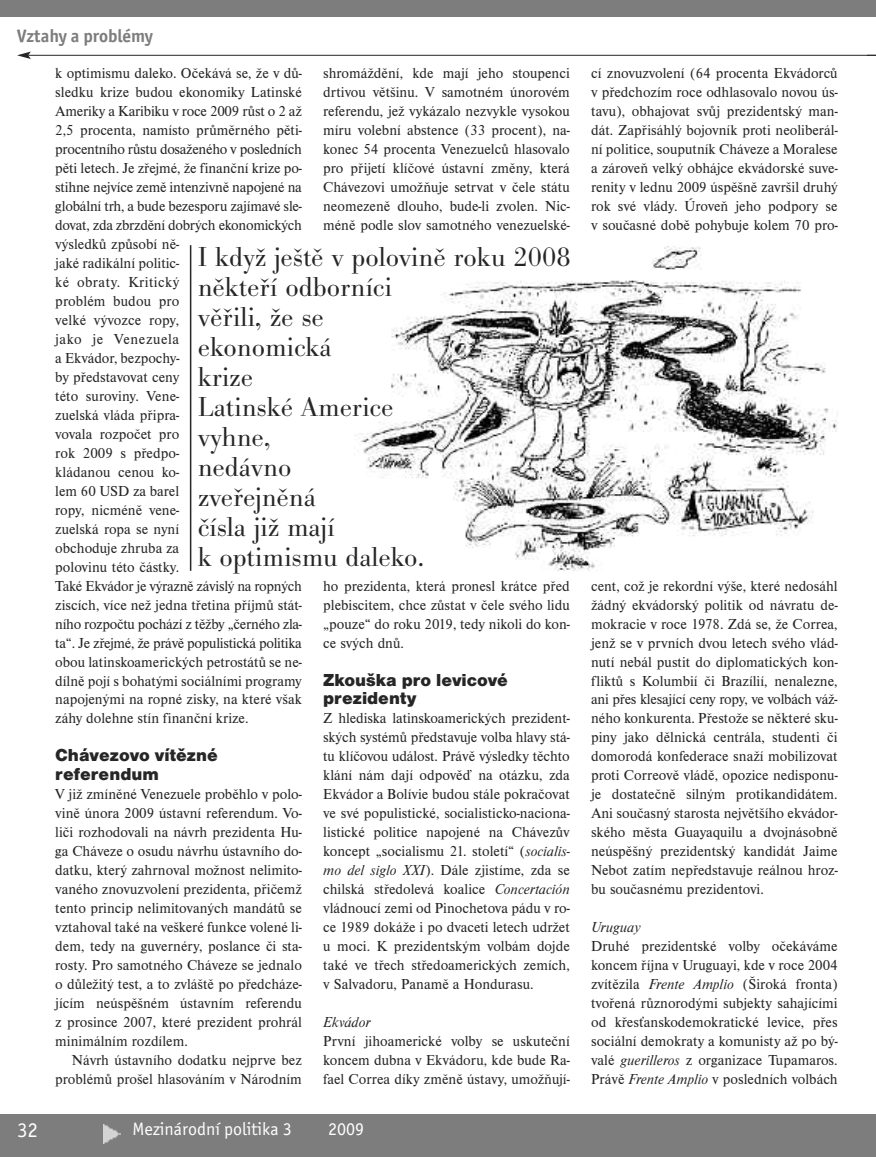
<style>
.page{position:relative;width:876px;height:1157px;background:#fff}
.page>*{position:absolute;margin:0;border:0;box-sizing:border-box;transform-origin:0 0}
.t1{font:28.5px/30px "Bodoni Ant TCE Ligh";color:#272627}
.t2{font:21px "Officina San Itc T";color:#fff}
.t3{font:18px/19px "Nimbus San DCE Blac";color:#272627}
.t4{font:18px "Officina San Itc T";color:#fff}
.t5{font:700 18px "Officina San Itc TCE";color:#7d7d7d}
.t6{font:15px/18.9px "Nimbus Rom DCE";color:#272627;text-align:justify}
.t7{font:italic 15px "Nimbus Rom DCE";color:#272627}
.s1{font-style:italic}
</style>
<div class="page">
<div style="left:0;top:1114px;width:876px;height:43px;background:#7d7d7d"></div>
<div style="left:0;top:0;width:876px;height:17px;background:#7d7d7d"></div>
<img style="left:103px;top:1124px;width:17px;height:19px">
<hr style="left:28px;top:55px;width:848px;height:1px;background:#272627">
<svg style="left:17px;top:52px;width:14px;height:7px"></svg>
<img style="left:355px;top:247px;width:483px;height:324px">
<hr style="left:190px;top:245px;width:1px;height:326px;background:#272627">
<p class="t5" style="left:17px;top:25px;width:137px">Vztahy a problémy</p>
<p class="t6" style="left:55px;top:63px;width:248px;text-align:left">k optimismu daleko. Očekává se, že v dů&shy;sledku krize budou ekonomiky Latinské<br>Ameriky a Karibiku v roce 2009 růst o 2 až<br>2,5 procenta, namísto průměrného pěti&shy;procentního růstu dosaženého v posledních pěti letech. Je zřejmé, že finanční krize po&shy;stihne nejvíce země intenzivně napojené na globální trh, a bude bezesporu zajímavé sle&shy;dovat, zda zbrzdění dobrých ekonomických výsledků způsobí ně-<br>jaké radikální politic-<br>ké obraty. Kritický<br>problém budou pro<br>velké vývozce ropy,<br>jako je Venezuela<br>a Ekvádor, bezpochy-<br>by představovat ceny<br>této suroviny. Vene-<br>zuelská vláda připra-<br>vovala rozpočet pro<br>rok 2009 s předpo-<br>kládanou cenou ko-<br>lem 60 USD za barel<br>ropy, nicméně vene-<br>zuelská ropa se nyní<br>obchoduje zhruba za<br>polovinu této částky.<br>Také Ekvádor je výrazně závislý na ropných ziscích, více než jedna třetina příjmů stát&shy;ního rozpočtu pochází z těžby „černého zla&shy;ta“. Je zřejmé, že právě populistická politika obou latinskoamerických petrostátů se ne&shy;dílně pojí s bohatými sociálními programy napojenými na ropné zisky, na které však záhy dolehne stín finanční krize.</p>
<p class="t3" style="left:55px;top:745px;width:164px">Chávezovo vítězné referendum</p>
<p class="t6" style="left:55px;top:784px;width:248px">V již zmíněné Venezuele proběhlo v polo&shy;vině února 2009 ústavní referendum. Vo&shy;liči rozhodovali na návrh prezidenta Hu&shy;ga Cháveze o osudu návrhu ústavního do&shy;datku, který zahrnoval možnost nelimito&shy;vaného znovuzvolení prezidenta, přičemž tento princip nelimitovaných mandátů se vztahoval také na veškeré funkce volené li&shy;dem, tedy na guvernéry, poslance či sta&shy;rosty. Pro samotného Cháveze se jednalo o důležitý test, a to zvláště po předcháze&shy;jícím neúspěšném ústavním referendu z prosince 2007, které prezident prohrál minimálním rozdílem.</p>
<p class="t6" style="left:55px;top:1050px;width:248px;text-align:right">Návrh ústavního dodatku nejprve bez problémů prošel hlasováním v Národním</p>
<p class="t6" style="left:323px;top:63px;width:248px">shromáždění, kde mají jeho stoupenci drtivou většinu. V samotném únorovém referendu, jež vykázalo nezvykle vysokou míru volební abstence (33 procent), na&shy;konec 54 procenta Venezuelců hlasovalo pro přijetí klíčové ústavní změny, která Chávezovi umožňuje setrvat v čele státu neomezeně dlouho, bude-li zvolen. Nic&shy;méně podle slov samotného venezuelské-</p>
<h1 class="t1" style="left:198px;top:241px;width:374px">I když ještě v polovině roku 2008 někteří odborníci<br>věřili, že se<br>ekonomická<br>krize<br>Latinské Americe<br>vyhne,<br>nedávno<br>zveřejněná<br>čísla již mají<br>k optimismu daleko.</h1>
<p class="t6" style="left:323px;top:576px;width:248px">ho prezidenta, která pronesl krátce před plebiscitem, chce zůstat v čele svého lidu „pouze“ do roku 2019, tedy nikoli do kon&shy;ce svých dnů.</p>
<p class="t3" style="left:323px;top:670px;width:186px">Zkouška pro levicové prezidenty</p>
<p class="t6" style="left:323px;top:708px;width:248px">Z hlediska latinskoamerických prezident&shy;ských systémů představuje volba hlavy stá&shy;tu klíčovou událost. Právě výsledky těchto klání nám dají odpověď na otázku, zda Ekvádor a Bolívie budou stále pokračovat ve své populistické, socialisticko-naciona&shy;listické politice napojené na Chávezův koncept „socialismu 21. století“ (<span class="s1">socialis&shy;mo del siglo XXI</span>). Dále zjistíme, zda se chilská středolevá koalice <span class="s1">Concertación </span>vládnoucí zemi od Pinochetova pádu v ro&shy;ce 1989 dokáže i po dvaceti letech udržet u moci. K prezidentským volbám dojde také ve třech středoamerických zemích, v Salvadoru, Panamě a Hondurasu.</p>
<p class="t7" style="left:323px;top:1013px;width:49px">Ekvádor</p>
<p class="t6" style="left:323px;top:1031px;width:248px">První jihoamerické volby se uskuteční koncem dubna v Ekvádoru, kde bude Ra&shy;fael Correa díky změně ústavy, umožňují-</p>
<h2 class="t2" style="left:17px;top:1117px;width:22px">32</h2>
<p class="t4" style="left:132px;top:1118px;width:161px">Mezinárodní politika 3</p>
<p class="t4" style="left:328px;top:1118px;width:37px">2009</p>
<p class="t6" style="left:591px;top:63px;width:248px">cí znovuzvolení (64 procenta Ekvádorců v předchozím roce odhlasovalo novou ús&shy;tavu), obhajovat svůj prezidentský man&shy;dát. Zapřisáhlý bojovník proti neoliberál&shy;ní politice, souputník Cháveze a Moralese a zároveň velký obhájce ekvádorské suve&shy;renity v lednu 2009 úspěšně završil druhý rok své vlády. Úroveň jeho podpory se v současné době pohybuje kolem 70 pro-</p>
<p class="t6" style="left:591px;top:576px;width:248px">cent, což je rekordní výše, které nedosáhl žádný ekvádorský politik od návratu de&shy;mokracie v roce 1978. Zdá se, že Correa, jenž se v prvních dvou letech svého vlád&shy;nutí nebál pustit do diplomatických kon&shy;fliktů s Kolumbií či Brazílií, nenalezne, ani přes klesající ceny ropy, ve volbách váž&shy;ného konkurenta. Přestože se některé sku&shy;piny jako dělnická centrála, studenti či domorodá konfederace snaží mobilizovat proti Correově vládě, opozice nedisponu&shy;je dostatečně silným protikandidátem.<br>Ani současný starosta největšího ekvádor&shy;ského města Guayaquilu a dvojnásobně neúspěšný prezidentský kandidát Jaime Nebot zatím nepředstavuje reálnou hroz&shy;bu současnému prezidentovi.</p>
<p class="t7" style="left:591px;top:918px;width:51px">Uruguay</p>
<p class="t6" style="left:591px;top:936px;width:248px">Druhé prezidentské volby očekáváme koncem října v Uruguayi, kde v roce 2004 zvítězila <span class="s1">Frente Amplio</span> (Široká fronta) tvořená různorodými subjekty sahajícími od křesťanskodemokratické levice, přes sociální demokraty a komunisty až po bý&shy;valé <span class="s1">guerilleros</span> z organizace Tupamaros.<br>Právě <span class="s1">Frente Amplio</span> v posledních volbách</p>
</div>
